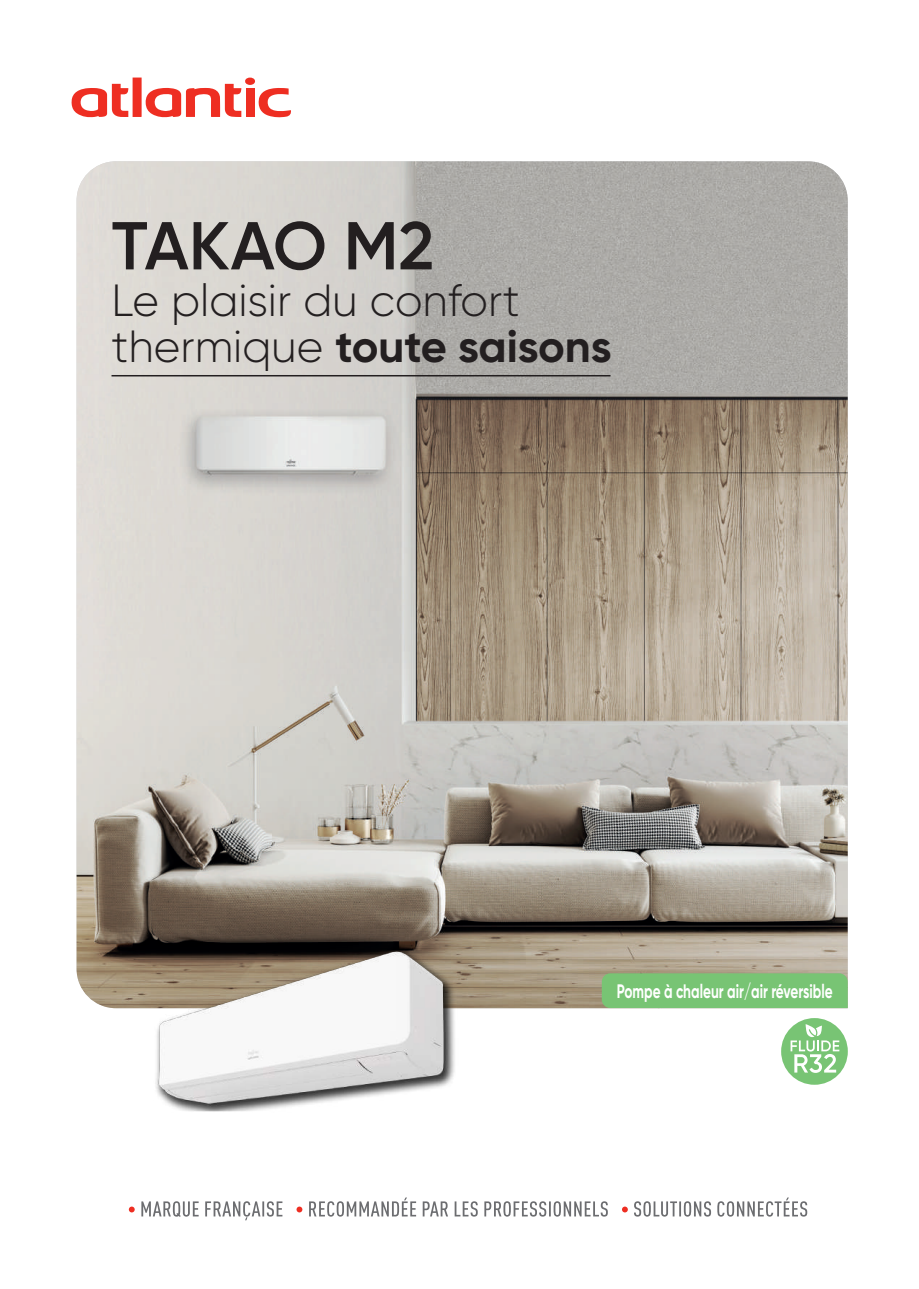
<style>
.page{position:relative;width:919px;height:1289px;background:#fff}
.page>*{position:absolute;margin:0;border:0;box-sizing:border-box;transform-origin:0 0}
.t1{font:600 67.5px "Gilroy";color:#231f20}
.t2{font:300 45px/46.5px "Gilroy";color:#231f20}
.t3{font:700 19.5px "Gilroy";color:#fff;scale:.7 1}
.s1{font-weight:700}
</style>
<div class="page">
<svg style="left:72px;top:77px;width:219px;height:41px"></svg>
<img style="left:77px;top:161px;width:770px;height:847px">
<svg style="left:634px;top:1197px;width:173px;height:19px"></svg>
<svg style="left:622px;top:1206px;width:5px;height:6px"></svg>
<svg style="left:309px;top:1197px;width:298px;height:19px"></svg>
<svg style="left:296px;top:1206px;width:6px;height:6px"></svg>
<svg style="left:141px;top:1201px;width:141px;height:19px"></svg>
<svg style="left:129px;top:1206px;width:6px;height:6px"></svg>
<div style="left:601px;top:973px;width:246px;height:35px;background:#78c474"></div>
<div style="left:781px;top:1018px;width:66px;height:66px;background:#78c474;border-radius:50%"></div>
<svg style="left:790px;top:1024px;width:49px;height:48px"></svg>
<hr style="left:111px;top:375px;width:499px;height:1px;background:#231f20">
<img style="left:136px;top:939px;width:332px;height:173px">
<h1 class="t1" style="left:111px;top:204px;width:324px">TAKAO M2</h1>
<p class="t2" style="left:111px;top:276px;width:501px">Le plaisir du confort thermique <span class="s1">toute saisons</span></p>
<p class="t3" style="left:616px;top:979px;width:310px">Pompe à chaleur air/air réversible</p>
</div>
